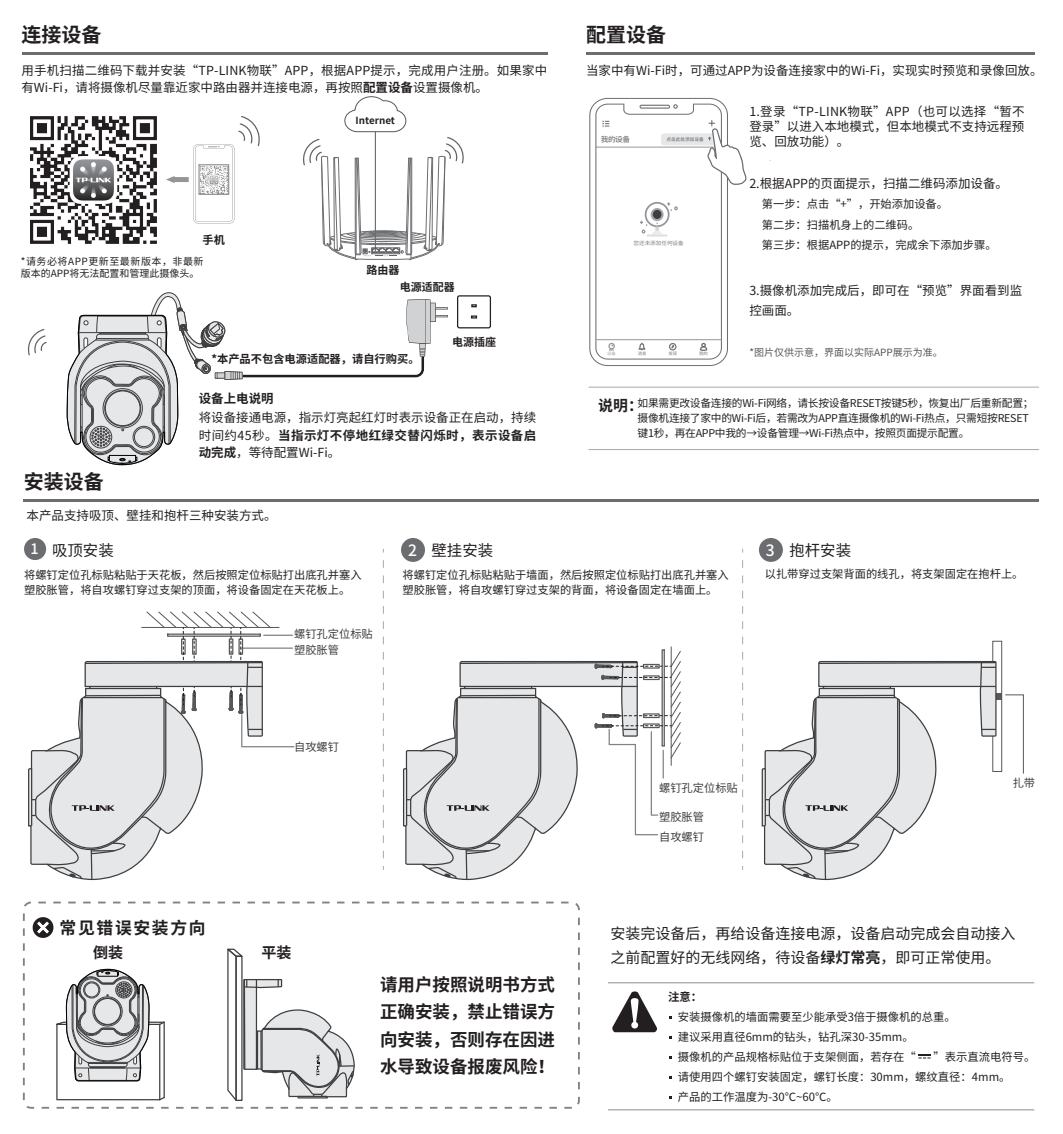
<style>
.page{position:relative;width:1063px;height:1134px;background:#fff}
.page>*{position:absolute;margin:0;border:0;box-sizing:border-box;transform-origin:0 0}
.t1{font:700 20px "Source Han Sans CN";color:#231f20}
.t2{font:700 17.5px/27.5px "Source Han Sans CN";color:#231f20;text-align:justify}
.t3{font:700 16.75px "Source Han Sans CN";letter-spacing:.1em;color:#231f20}
.t4{font:15.5px "Source Han Sans CN";color:#231f20}
.t5{font:15px/23.5px "Source Han Sans CN";color:#231f20}
.t6{font:700 15px "Source Han Sans CN";color:#231f20}
.t7{font:12.5px/17.5px "Source Han Sans CN";color:#231f20}
.t8{font:700 12.5px "Source Han Sans CN";color:#231f20}
.t9{font:11.25px/20px "Source Han Sans CN";color:#231f20}
.t10{font:11.25px/19.5px "Source Han Sans CN";color:#3e3e3f}
.t11{font:700 11.25px "Source Han Sans CN";color:#231f20}
.t12{font:700 11px "Source Han Sans CN";color:#231f20}
.t13{font:10.75px/15px "Source Han Sans CN";letter-spacing:-.025em;color:#231f20}
.t14{font:10px/12.5px "Source Han Sans CN";color:#231f20}
.t15{font:10px "Source Han Sans CN";color:#57585a}
.t16{font:700 9.75px "Source Han Sans CN";color:#231f20}
.t17{font:500 7.5px "Source Han Sans CN";color:#737477;scale:1.04 1}
.t18{font:5.25px "Source Han Sans CN";color:#7e8083;scale:1.04 1}
.t19{font:500 4.75px "Source Han Sans CN";color:#737477}
.t20{font:4.25px "Source Han Sans CN";color:#76787b;scale:1.04 1}
.t21{font:4.25px "Source Han Sans CN";color:#a4a5a9;scale:1.04 1}
.s1{font-weight:700}
.s2{font-weight:700;font-size:15px}
.s3{font-weight:500;font-size:14.5px;color:#fff}
.s4{font-weight:500;font-size:15.75px;color:#fff}
</style>
<div class="page">
<div style="left:24px;top:538px;width:22px;height:22px;background:#6c6d70;border-radius:50%"></div>
<div style="left:401px;top:538px;width:24px;height:24px;background:#6c6d70;border-radius:50%"></div>
<svg style="left:403px;top:750px;width:67px;height:131px"></svg>
<hr style="left:406px;top:769px;width:1px;height:57px;background:#3e3e3f">
<div style="left:662px;top:649px;width:3px;height:97px;border:1px solid #57585a"></div>
<hr style="left:664px;top:650px;width:1px;height:95px;background:#57585a">
<hr style="left:671px;top:647px;width:1px;height:118px;background:#57585a">
<svg style="left:407px;top:651px;width:274px;height:229px"></svg>
<div style="left:759px;top:538px;width:24px;height:24px;background:#6c6d70;border-radius:50%"></div>
<div style="left:23px;top:901px;width:557px;height:208px;border:2px dashed #808285;border-radius:7px"></div>
<hr style="left:586px;top:52px;width:449px;height:2px;background:#6c6d70">
<svg style="left:589px;top:98px;width:158px;height:268px"></svg>
<hr style="left:22px;top:52px;width:525px;height:2px;background:#6c6d70">
<div style="left:457px;top:295px;width:34px;height:33px;border:1px solid #231f20;border-radius:2px"></div>
<svg style="left:471px;top:315px;width:6px;height:4px"></svg>
<svg style="left:471px;top:304px;width:6px;height:3px"></svg>
<svg style="left:303px;top:96px;width:161px;height:164px"></svg>
<svg style="left:166px;top:116px;width:94px;height:108px"></svg>
<img style="left:30px;top:117px;width:127px;height:127px">
<img style="left:200px;top:166px;width:27px;height:27px">
<hr style="left:589px;top:387px;width:450px;height:1px;background:#a8a9ad">
<hr style="left:589px;top:449px;width:450px;height:1px;background:#a8a9ad">
<svg style="left:27px;top:329px;width:20px;height:27px"></svg>
<hr style="left:24px;top:499px;width:1015px;height:2px;background:#6c6d70">
<svg style="left:383px;top:560px;width:1px;height:310px"></svg>
<svg style="left:612px;top:991px;width:45px;height:41px"></svg>
<div style="left:631px;top:1022px;width:7px;height:6px;background:#fff;border-radius:50%"></div>
<hr style="left:608px;top:982px;width:426px;height:1px;background:#939598">
<hr style="left:608px;top:1109px;width:426px;height:1px;background:#939598">
<svg style="left:918px;top:1054px;width:13px;height:4px"></svg>
<div style="left:33px;top:917px;width:20px;height:21px;background:#231f20;border-radius:50%"></div>
<svg style="left:227px;top:948px;width:128px;height:153px"></svg>
<svg style="left:67px;top:292px;width:381px;height:174px"></svg>
<svg style="left:742px;top:560px;width:1px;height:310px"></svg>
<div style="left:992px;top:641px;width:10px;height:131px;border:1px solid #57585a"></div>
<div style="left:995px;top:694px;width:7px;height:6px;background:#57585a"></div>
<svg style="left:1005px;top:694px;width:19px;height:80px"></svg>
<svg style="left:761px;top:660px;width:236px;height:221px"></svg>
<hr style="left:820px;top:695px;width:74px;height:1px;background:#3e3e3f">
<hr style="left:823px;top:688px;width:67px;height:1px;background:#3e3e3f">
<hr style="left:823px;top:686px;width:67px;height:1px;background:#3e3e3f">
<hr style="left:980px;top:663px;width:2px;height:23px;background:#3e3e3f">
<svg style="left:981px;top:686px;width:15px;height:1px"></svg>
<svg style="left:818px;top:661px;width:179px;height:7px"></svg>
<svg style="left:982px;top:729px;width:14px;height:1px"></svg>
<svg style="left:765px;top:697px;width:136px;height:183px"></svg>
<svg style="left:28px;top:750px;width:67px;height:131px"></svg>
<hr style="left:31px;top:769px;width:1px;height:57px;background:#3e3e3f">
<svg style="left:32px;top:611px;width:263px;height:269px"></svg>
<svg style="left:35px;top:920px;width:131px;height:189px"></svg>
<h1 class="t1" style="left:22px;top:23px;width:82px">连接设备</h1>
<p class="t7" style="left:21px;top:62px;width:527px">用手机扫描二维码下载并安装“TP-LINK物联”APP，根据APP提示，完成用户注册。如果家中有Wi-Fi，请将摄像机尽量靠近家中路由器并连接电源，再按照<span class="s1">配置设备</span>设置摄像机。</p>
<p class="t11" style="left:203px;top:233px;width:24px">手机</p>
<p class="t14" style="left:21px;top:255px;width:184px">*请务必将APP更新至最新版本，非最新版本的APP将无法配置和管理此摄像头。</p>
<p class="t16" style="left:356px;top:114px;width:41px">Internet</p>
<p class="t12" style="left:367px;top:263px;width:35px">路由器</p>
<p class="t12" style="left:400px;top:280px;width:57px">电源适配器</p>
<p class="t12" style="left:452px;top:336px;width:46px">电源插座</p>
<p class="t11" style="left:211px;top:352px;width:210px">*本产品不包含电源适配器，请自行购买。</p>
<p class="t8" style="left:199px;top:391px;width:77px">设备上电说明</p>
<p class="t7" style="left:199px;top:409px;width:339px;text-align:justify">将设备接通电源，指示灯亮起红灯时表示设备正在启动，持续时间约45秒。<span class="s1">当指示灯不停地红绿交替闪烁时，表示设备启动完成</span>，等待配置Wi-Fi。</p>
<h1 class="t1" style="left:24px;top:470px;width:82px">安装设备</h1>
<p class="t7" style="left:27px;top:507px;width:251px">本产品支持吸顶、壁挂和抱杆三种安装方式。</p>
<h1 class="t1" style="left:586px;top:23px;width:82px">配置设备</h1>
<p class="t7" style="left:586px;top:62px;width:458px">当家中有Wi-Fi时，可通过APP为设备连接家中的Wi-Fi，实现实时预览和录像回放。</p>
<p class="t17" style="left:601px;top:135px;width:30px">我的设备</p>
<p class="t19" style="left:666px;top:136px;width:39px">点击此处添加设备</p>
<p class="t18" style="left:633px;top:240px;width:50px">您还未添加任何设备</p>
<p class="t21" style="left:607px;top:351px;width:10px">设备</p>
<p class="t20" style="left:638px;top:351px;width:10px">消息</p>
<p class="t20" style="left:669px;top:351px;width:10px">发现</p>
<p class="t20" style="left:699px;top:351px;width:10px">我的</p>
<p class="t7" style="left:749px;top:104px;width:277px;line-height:15px;text-align:justify">1.登录“TP-LINK物联”APP（也可以选择“暂不登录”以进入本地模式，但本地模式不支持远程预览、回放功能）。</p>
<p class="t7" style="left:749px;top:175px;width:260px">2.根据APP的页面提示，扫描二维码添加设备。</p>
<p class="t9" style="left:762px;top:193px;width:236px;line-height:20.8px">第一步：点击“+”，开始添加设备。<br>第二步：扫描机身上的二维码。<br>第三步：根据APP的提示，完成余下添加步骤。</p>
<p class="t7" style="left:749px;top:280px;width:274px;line-height:20px">3.摄像机添加完成后，即可在“预览”界面看到监控画面。</p>
<p class="t15" style="left:749px;top:346px;width:195px">*图片仅供示意，界面以实际APP展示为准。</p>
<p class="t13" style="left:638px;top:396px;width:398px;text-indent:-39px"><span class="s2">说明：</span>如果需更改设备连接的Wi-Fi网络，请长按设备RESET按键5秒，恢复出厂后重新配置；摄像机连接了家中的Wi-Fi后，若需改为APP直连摄像机的Wi-Fi热点，只需短按RESET键1秒，再在APP中我的→设备管理→Wi-Fi热点中，按照页面提示配置。</p>
<p class="t4" style="left:30px;top:542px;width:85px"><span class="s3">1</span> 吸顶安装</p>
<p class="t9" style="left:24px;top:567px;width:339px;line-height:15px">将螺钉定位孔标贴粘贴于天花板，然后按照定位标贴打出底孔并塞入塑胶胀管，将自攻螺钉穿过支架的顶面，将设备固定在天花板上。</p>
<p class="t10" style="left:294px;top:627px;width:80px;line-height:15.8px">螺钉孔定位标贴塑胶胀管</p>
<p class="t4" style="left:408px;top:542px;width:87px"><span class="s4">2</span> 壁挂安装</p>
<p class="t9" style="left:403px;top:567px;width:328px;line-height:15px">将螺钉定位孔标贴粘贴于墙面，然后按照定位标贴打出底孔并塞入塑胶胀管，将自攻螺钉穿过支架的背面，将设备固定在墙面上。</p>
<p class="t4" style="left:766px;top:542px;width:87px"><span class="s4">3</span> 抱杆安装</p>
<p class="t9" style="left:765px;top:564px;width:260px">以扎带穿过支架背面的线孔，将支架固定在抱杆上。</p>
<p class="t10" style="left:294px;top:737px;width:46px">自攻螺钉</p>
<h3 class="t3" style="left:60px;top:918px;width:148px">常见错误安装方向</h3>
<p class="t6" style="left:93px;top:944px;width:31px">倒装</p>
<p class="t6" style="left:262px;top:944px;width:31px">平装</p>
<h2 class="t2" style="left:380px;top:971px;width:176px">请用户按照说明书方式正确安装，禁止错误方向安装，否则存在因进水导致设备报废风险！</h2>
<p class="t10" style="left:659px;top:779px;width:80px">螺钉孔定位标贴</p>
<p class="t10" style="left:659px;top:808px;width:46px">塑胶胀管自攻螺钉</p>
<p class="t10" style="left:1013px;top:773px;width:24px">扎带</p>
<p class="t5" style="left:610px;top:922px;width:406px">安装完设备后，再给设备连接电源，设备启动完成会自动接入之前配置好的无线网络，待设备<span class="s1">绿灯常亮</span>，即可正常使用。</p>
<p class="t11" style="left:668px;top:991px;width:36px">注意：</p>
<p class="t9" style="left:678px;top:1007px;width:280px">安装摄像机的墙面需要至少能承受3倍于摄像机的总重。建议采用直径6mm的钻头，钻孔深30-35mm。<br>摄像机的产品规格标贴位于支架侧面，若存在“</p>
<p class="t9" style="left:678px;top:1047px;width:359px;text-indent:256px">”表示直流电符号。请使用四个螺钉安装固定，螺钉长度：30mm，螺纹直径：4mm。<br>产品的工作温度为-30℃~60℃。</p>
</div>
